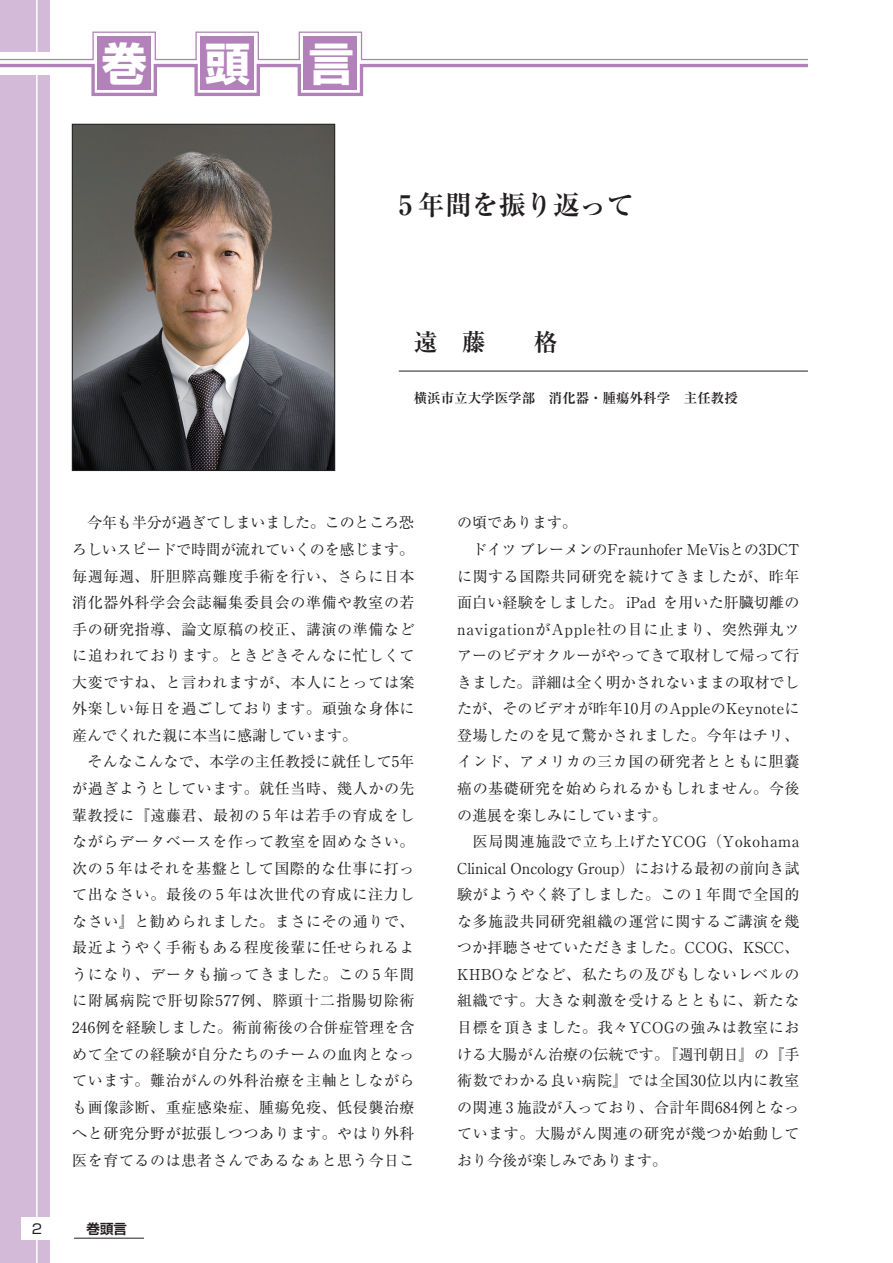
<style>
.page{position:relative;width:893px;height:1263px;background:#fff}
.page>*{position:absolute;margin:0;border:0;box-sizing:border-box;transform-origin:0 0}
.t1{font:45px "Shin Go Pro Bold 90 msp RKSJ H";color:#fff}
.t2{font:27px "Ryumin Pro Bold 90 msp RKSJ H";color:#231f20}
.t3{font:24px "Ryumin Pro Bold 90 msp RKSJ H";color:#231f20}
.t4{font:15px/26.5px "Ryumin Pro Regular 90 msp RKSJ H";letter-spacing:.04em;color:#231f20}
.t5{font:13.5px "Ryumin Pro Bold 90 msp RKSJ H";color:#231f20}
.t6{font:13.5px "Shin Go Pro De Bold 90 msp RKSJ H";color:#231f20}
.t7{font:13.5px "Shin Go Pro Regular 90 msp RKSJ H";color:#231f20}
</style>
<div class="page">
<hr style="left:26px;top:1238px;width:118px;height:1px;background:#231f20">
<div style="left:0;top:76px;width:50px;height:1187px;background:#d3bad9"></div>
<div style="left:0;top:0;width:50px;height:51px;background:#d3bad9"></div>
<hr style="left:36px;top:0;width:2px;height:1263px;background:#fff">
<div style="left:21px;top:1217px;width:52px;height:23px;background:#fff"></div>
<hr style="left:399px;top:371px;width:409px;height:1px;background:#231f20">
<svg style="left:0;top:31px;width:808px;height:65px"></svg>
<div style="left:97px;top:36px;width:54px;height:54px;background:#b281b9"></div>
<div style="left:200px;top:36px;width:54px;height:54px;background:#b281b9"></div>
<div style="left:303px;top:36px;width:54px;height:54px;background:#b281b9"></div>
<img style="left:74px;top:126px;width:259px;height:343px">
<div style="left:72px;top:124px;width:263px;height:347px;border:1px solid #231f20"></div>
<p class="t1" style="left:102px;top:47px;width:46px">巻</p>
<p class="t1" style="left:205px;top:47px;width:46px">頭</p>
<p class="t1" style="left:309px;top:47px;width:46px">言</p>
<p class="t2" style="left:399px;top:195px;width:236px">5 年間を振り返って</p>
<p class="t3" style="left:414px;top:333px;width:145px">遠　藤　　格</p>
<p class="t5" style="left:414px;top:393px;width:325px">横浜市立大学医学部　消化器・腫瘍外科学　主任教授</p>
<p class="t7" style="left:32px;top:1224px;width:12px">2</p>
<p class="t4" style="left:72px;top:512px;width:344px">　今年も半分が過ぎてしまいました。このところ恐ろしいスピードで時間が流れていくのを感じます。毎週毎週、肝胆膵高難度手術を行い、さらに日本消化器外科学会会誌編集委員会の準備や教室の若手の研究指導、論文原稿の校正、講演の準備などに追われております。ときどきそんなに忙しくて大変ですね、と言われますが、本人にとっては案外楽しい毎日を過ごしております。頑強な身体に産んでくれた親に本当に感謝しています。<br>　そんなこんなで、本学の主任教授に就任して5年が過ぎようとしています。就任当時、幾人かの先輩教授に『遠藤君、最初の 5 年は若手の育成をしながらデータベースを作って教室を固めなさい。次の 5 年はそれを基盤として国際的な仕事に打って出なさい。最後の 5 年は次世代の育成に注力しなさい』と勧められました。まさにその通りで、最近ようやく手術もある程度後輩に任せられるようになり、データも揃ってきました。この 5 年間に附属病院で肝切除577例、膵頭十二指腸切除術<br>246例を経験しました。術前術後の合併症管理を含めて全ての経験が自分たちのチームの血肉となっています。難治がんの外科治療を主軸としながらも画像診断、重症感染症、腫瘍免疫、低侵襲治療へと研究分野が拡張しつつあります。やはり外科医を育てるのは患者さんであるなぁと思う今日こ</p>
<p class="t4" style="left:457px;top:512px;width:344px">の頃であります。<br>　ドイツ ブレーメンのFraunhofer MeVisとの3DCTに関する国際共同研究を続けてきましたが、昨年面白い経験をしました。 iPad を用いた肝臓切離のnavigationがApple社の目に止まり、突然弾丸ツアーのビデオクルーがやってきて取材して帰って行きました。詳細は全く明かされないままの取材でしたが、そのビデオが昨年10月のAppleのKeynoteに登場したのを見て驚かされました。今年はチリ、インド、アメリカの三カ国の研究者とともに胆嚢癌の基礎研究を始められるかもしれません。今後の進展を楽しみにしています。<br>　医局関連施設で立ち上げたYCOG（Yokohama<br>Clinical Oncology Group）における最初の前向き試験がようやく終了しました。この 1 年間で全国的な多施設共同研究組織の運営に関するご講演を幾つか拝聴させていただきました。CCOG、KSCC、<br>KHBOなどなど、私たちの及びもしないレベルの組織です。大きな刺激を受けるとともに、新たな目標を頂きました。我々YCOGの強みは教室における大腸がん治療の伝統です。『週刊朝日』の『手術数でわかる良い病院』では全国30位以内に教室の関連 3 施設が入っており、合計年間684例となっています。大腸がん関連の研究が幾つか始動しており今後が楽しみであります。</p>
<p class="t6" style="left:87px;top:1224px;width:42px">巻頭言</p>
</div>
